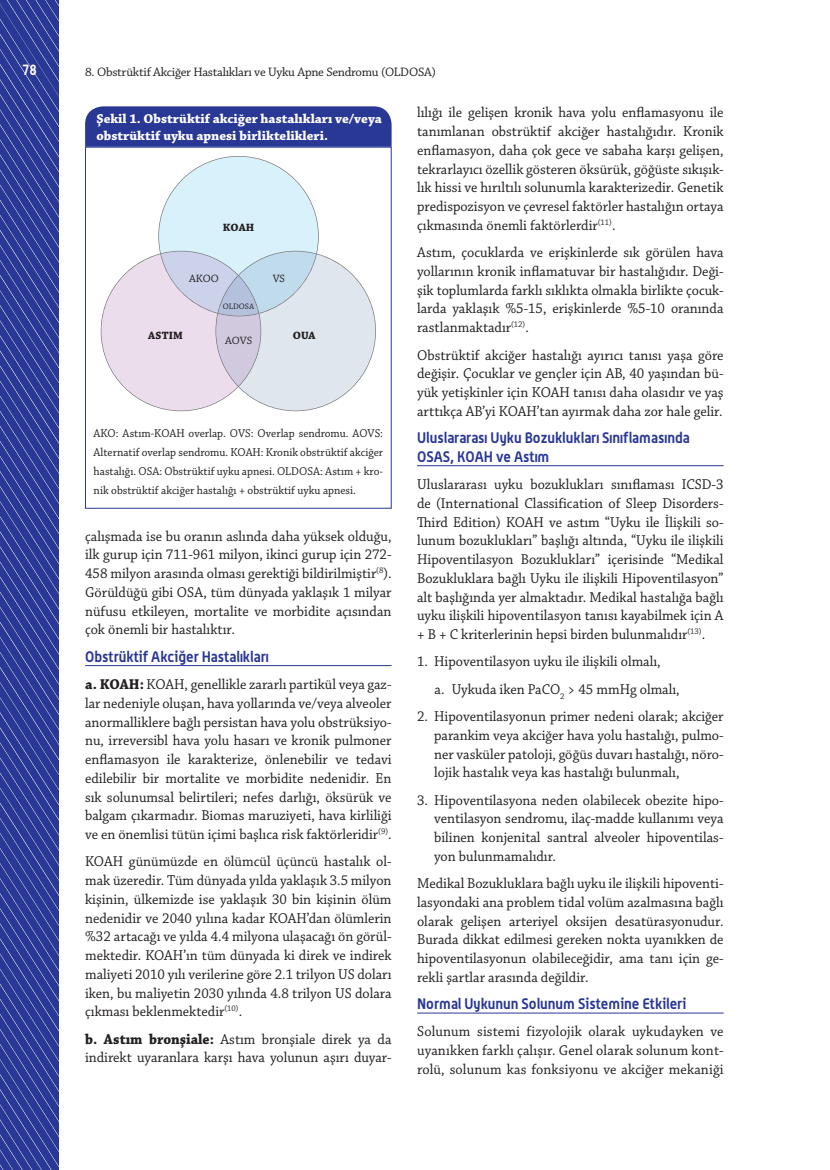
<style>
.page{position:relative;width:830px;height:1170px;background:#fff}
.page>*{position:absolute;margin:0;border:0;box-sizing:border-box;transform-origin:0 0}
.t1{font:15px/18.8px "Chaparral Pro";color:#231f20;text-align:justify;scale:.95 1}
.t2{font:700 15px/18.8px "Alwyn OT";color:#293795;scale:.95 1}
.t3{font:700 15px "Alwyn OT";color:#fff;scale:.85 1}
.t4{font:700 13.5px/16.2px "Chaparral Pro";color:#fff}
.t5{font:12.9px "Chaparral Pro";letter-spacing:-.02em;color:#231f20}
.t6{font:12px/18.8px "Chaparral Pro";color:#231f20;text-align:justify;scale:.95 1}
.t7{font:700 11.1px "Chaparral Pro";color:#231f20}
.t8{font:11.1px "Chaparral Pro";color:#231f20}
.t9{font:8.4px "Chaparral Pro";color:#231f20}
.s1{font-weight:700}
</style>
<div class="page">
<svg style="left:0;top:0;width:59px;height:1169px;background:#34429a"></svg>
<hr style="left:85px;top:665px;width:306px;height:1px;background:#293795">
<hr style="left:417px;top:465px;width:306px;height:1px;background:#293795">
<hr style="left:417px;top:1012px;width:306px;height:1px;background:#293795">
<svg style="left:101px;top:156px;width:275px;height:255px"></svg>
<div style="left:85px;top:106px;width:306px;height:41px;background:#293795"></div>
<p class="t3" style="left:22px;top:61px;width:19px">78</p>
<p class="t5" style="left:85px;top:65px;width:352px">8. Obstrüktif Akciğer Hastalıkları ve Uyku Apne Sendromu (OLDOSA)</p>
<p class="t4" style="left:96px;top:111px;width:287px">Şekil 1. Obstrüktif akciğer hastalıkları ve/veya obstrüktif uyku apnesi birliktelikleri.</p>
<p class="t7" style="left:223px;top:221px;width:33px">KOAH</p>
<p class="t8" style="left:189px;top:273px;width:31px">AKOO</p>
<p class="t8" style="left:272px;top:273px;width:14px">VS</p>
<p class="t7" style="left:148px;top:329px;width:36px">ASTIM</p>
<p class="t9" style="left:223px;top:301px;width:33px">OLDOSA</p>
<p class="t8" style="left:225px;top:334px;width:29px">AOVS</p>
<p class="t7" style="left:293px;top:329px;width:24px">OUA</p>
<p class="t6" style="left:94px;top:424px;width:306px">AKO: Astım-KOAH overlap. OVS: Overlap sendromu. AOVS:<br>Alternatif overlap sendromu. KOAH: Kronik obstrüktif akciğer hastalığı. OSA: Obstrüktif uyku apnesi. OLDOSA: Astım + kro&shy;nik obstrüktif akciğer hastalığı + obstrüktif uyku apnesi.</p>
<p class="t1" style="left:85px;top:527px;width:324px">çalışmada ise bu oranın aslında daha yüksek olduğu, ilk gurup için 711-961 milyon, ikinci gurup için 272- 458 milyon arasında olması gerektiği bildirilmiştir<sup>(8</sup>).<br>Görüldüğü gibi OSA, tüm dünyada yaklaşık 1 milyar nüfusu etkileyen, mortalite ve morbidite açısından çok önemli bir hastalıktır.</p>
<p class="t2" style="left:85px;top:646px;width:195px">Obstrüktif Akciğer Hastalıkları</p>
<p class="t1" style="left:85px;top:675px;width:324px"><span class="s1">a. KOAH:</span> KOAH, genellikle zararlı partikül veya gaz&shy;lar nedeniyle oluşan, hava yollarında ve/veya alveoler anormalliklere bağlı persistan hava yolu obstrüksiyo&shy;nu, irreversibl hava yolu hasarı ve kronik pulmoner enflamasyon ile karakterize, önlenebilir ve tedavi edilebilir bir mortalite ve morbidite nedenidir. En sık solunumsal belirtileri; nefes darlığı, öksürük ve balgam çıkarmadır. Biomas maruziyeti, hava kirliliği ve en önemlisi tütün içimi başlıca risk faktörleridir<sup>(9)</sup>.</p>
<p class="t1" style="left:85px;top:852px;width:324px">KOAH günümüzde en ölümcül üçüncü hastalık ol&shy;mak üzeredir. Tüm dünyada yılda yaklaşık 3.5 milyon kişinin, ülkemizde ise yaklaşık 30 bin kişinin ölüm nedenidir ve 2040 yılına kadar KOAH’dan ölümlerin %32 artacağı ve yılda 4.4 milyona ulaşacağı ön görül&shy;mektedir. KOAH’ın tüm dünyada ki direk ve indirek maliyeti 2010 yılı verilerine göre 2.1 trilyon US doları iken, bu maliyetin 2030 yılında 4.8 trilyon US dolara çıkması beklenmektedir<sup>(10)</sup>.</p>
<p class="t1" style="left:85px;top:1030px;width:324px"><span class="s1">b. Astım bronşiale:</span> Astım bronşiale direk ya da indirekt uyaranlara karşı hava yolunun aşırı duyar-</p>
<p class="t1" style="left:417px;top:104px;width:324px">lılığı ile gelişen kronik hava yolu enflamasyonu ile tanımlanan obstrüktif akciğer hastalığıdır. Kronik enflamasyon, daha çok gece ve sabaha karşı gelişen, tekrarlayıcı özellik gösteren öksürük, göğüste sıkışık&shy;lık hissi ve hırıltılı solunumla karakterizedir. Genetik predispozisyon ve çevresel faktörler hastalığın ortaya çıkmasında önemli faktörlerdir<sup>(11)</sup>.</p>
<p class="t1" style="left:417px;top:244px;width:324px">Astım, çocuklarda ve erişkinlerde sık görülen hava yollarının kronik inflamatuvar bir hastalığıdır. Deği&shy;şik toplumlarda farklı sıklıkta olmakla birlikte çocuk&shy;larda yaklaşık %5-15, erişkinlerde %5-10 oranında rastlanmaktadır<sup>(12)</sup>.</p>
<p class="t1" style="left:417px;top:346px;width:324px">Obstrüktif akciğer hastalığı ayırıcı tanısı yaşa göre değişir. Çocuklar ve gençler için AB, 40 yaşından bü&shy;yük yetişkinler için KOAH tanısı daha olasıdır ve yaş arttıkça AB’yi KOAH’tan ayırmak daha zor hale gelir.</p>
<p class="t2" style="left:417px;top:428px;width:288px">Uluslararası Uyku Bozuklukları Sınıflamasında<br>OSAS, KOAH ve Astım</p>
<p class="t1" style="left:417px;top:475px;width:324px">Uluslararası uyku bozuklukları sınıflaması ICSD-3 de (International Classification of Sleep Disorders-Third Edition) KOAH ve astım “Uyku ile İlişkili so&shy;lunum bozuklukları” başlığı altında, “Uyku ile ilişkili Hipoventilasyon Bozuklukları” içerisinde “Medikal Bozukluklara bağlı Uyku ile ilişkili Hipoventilasyon” alt başlığında yer almaktadır. Medikal hastalığa bağlı uyku ilişkili hipoventilasyon tanısı kayabilmek için A + B + C kriterlerinin hepsi birden bulunmalıdır<sup>(13)</sup>.</p>
<p class="t1" style="left:434px;top:648px;width:259px;line-height:27.3px;text-indent:-17px">1. Hipoventilasyon uyku ile ilişkili olmalı,<br>a. Uykuda iken PaCO<sub>2</sub> &gt; 45 mmHg olmalı,</p>
<p class="t1" style="left:434px;top:707px;width:306px;text-indent:-17px">2. Hipoventilasyonun primer nedeni olarak; akciğer parankim veya akciğer hava yolu hastalığı, pulmo&shy;ner vasküler patoloji, göğüs duvarı hastalığı, nöro&shy;lojik hastalık veya kas hastalığı bulunmalı,</p>
<p class="t1" style="left:434px;top:791px;width:306px;text-indent:-17px">3. Hipoventilasyona neden olabilecek obezite hipo&shy;ventilasyon sendromu, ilaç-madde kullanımı veya bilinen konjenital santral alveoler hipoventilas&shy;yon bulunmamalıdır.</p>
<p class="t1" style="left:417px;top:874px;width:324px">Medikal Bozukluklara bağlı uyku ile ilişkili hipoventi&shy;lasyondaki ana problem tidal volüm azalmasına bağlı olarak gelişen arteriyel oksijen desatürasyonudur.<br>Burada dikkat edilmesi gereken nokta uyanıkken de hipoventilasyonun olabileceğidir, ama tanı için ge&shy;rekli şartlar arasında değildir.</p>
<p class="t2" style="left:417px;top:993px;width:284px">Normal Uykunun Solunum Sistemine Etkileri</p>
<p class="t1" style="left:417px;top:1022px;width:324px">Solunum sistemi fizyolojik olarak uykudayken ve uyanıkken farklı çalışır. Genel olarak solunum kont&shy;rolü, solunum kas fonksiyonu ve akciğer mekaniği</p>
</div>
